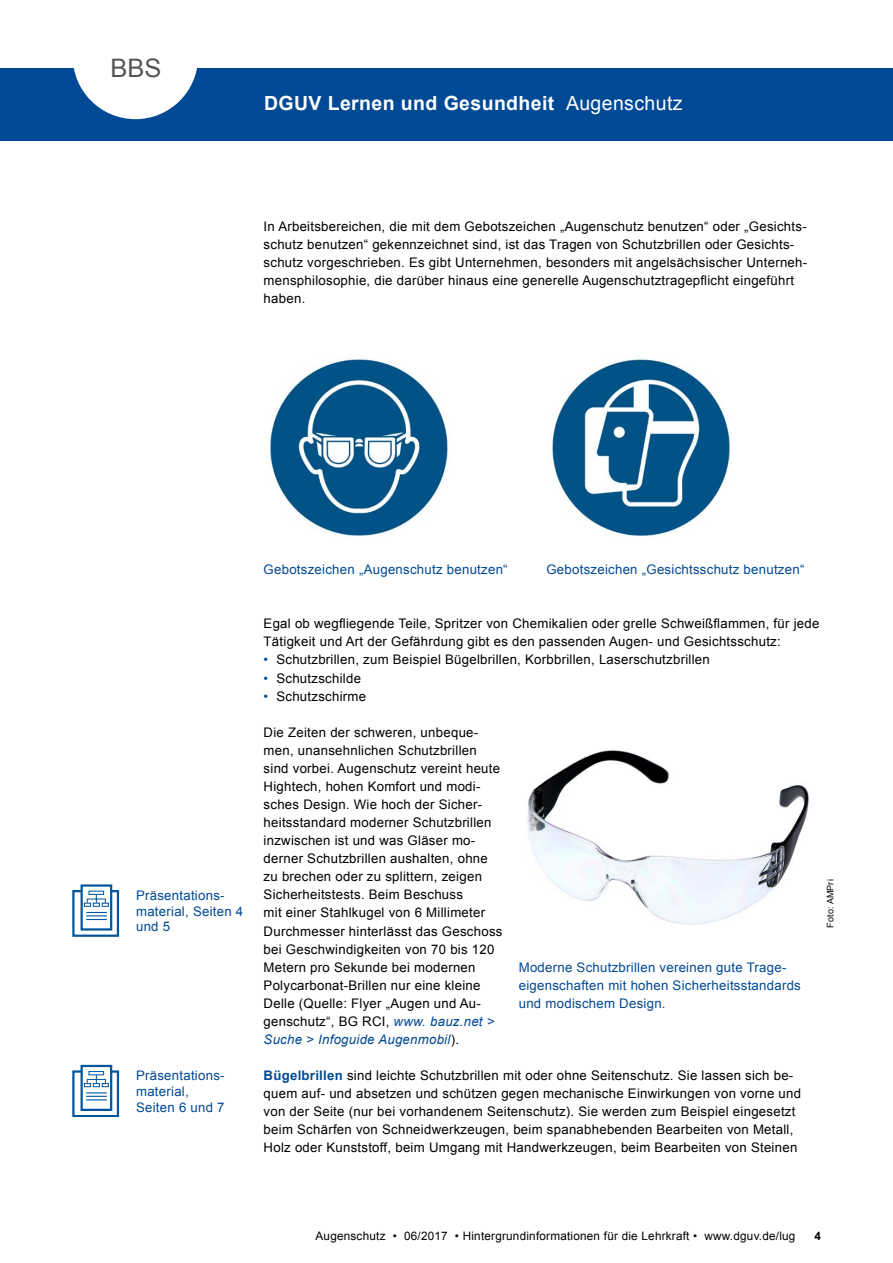
<style>
.page{position:relative;width:893px;height:1263px;background:#fff}
.page>*{position:absolute;margin:0;border:0;box-sizing:border-box;transform-origin:0 0}
.t1{font:25.5px "Arial";color:#555}
.t2{font:700 19.5px "Arial";letter-spacing:.02em;color:#fff}
.t3{font:13.2px/18px "Arial";letter-spacing:.02em;color:#000}
.t4{font:13.2px/15.9px "Arial";letter-spacing:.02em;color:#004994}
.t5{font:11.7px "Arial";letter-spacing:.02em;color:#000}
.t6{font:700 11.7px "Arial";color:#000}
.t7{font:9px "Arial";letter-spacing:.015em;color:#000}
.s1{font-weight:400}
.s2{color:#004994}
.s3{font-style:italic;color:#004994}
.s4{font-weight:700;color:#004994}
</style>
<div class="page">
<div style="left:0;top:68px;width:893px;height:72px;background:#004994"></div>
<svg style="left:73px;top:68px;width:124px;height:51px"></svg>
<img style="left:269px;top:359px;width:179px;height:177px">
<img style="left:552px;top:359px;width:178px;height:177px">
<div style="left:73px;top:891px;width:45px;height:45px;background:linear-gradient(to right,#fff,#fff)"></div>
<div style="left:72px;top:890px;width:47px;height:46px;border:2px solid #00559c"></div>
<div style="left:82px;top:885px;width:29px;height:44px;background:#fff"></div>
<div style="left:81px;top:884px;width:31px;height:46px;border:2px solid #00559c"></div>
<svg style="left:89px;top:891px;width:15px;height:3px"></svg>
<svg style="left:84px;top:894px;width:25px;height:26px"></svg>
<img style="left:527px;top:750px;width:282px;height:175px">
<div style="left:73px;top:1071px;width:45px;height:45px;background:linear-gradient(to right,#fff,#fff)"></div>
<div style="left:72px;top:1070px;width:47px;height:47px;border:2px solid #00559c"></div>
<div style="left:82px;top:1066px;width:29px;height:44px;background:#fff"></div>
<div style="left:81px;top:1065px;width:31px;height:46px;border:2px solid #00559c"></div>
<svg style="left:89px;top:1071px;width:15px;height:4px"></svg>
<svg style="left:84px;top:1075px;width:25px;height:25px"></svg>
<h1 class="t1" style="left:110px;top:51px;width:53px">BBS</h1>
<h2 class="t2" style="left:264px;top:90px;width:420px">DGUV Lernen und Gesundheit <span class="s1">Augenschutz</span></h2>
<p class="t3" style="left:264px;top:217px;width:545px">In Arbeitsbereichen, die mit dem Gebotszeichen „Augenschutz benutzen“ oder „Gesichts&shy;schutz benutzen“ gekennzeichnet sind, ist das Tragen von Schutzbrillen oder Gesichts&shy;schutz vorgeschrieben. Es gibt Unternehmen, besonders mit angelsächsischer Unterneh&shy;mensphilosophie, die darüber hinaus eine generelle Augenschutztragepflicht eingeführt haben.</p>
<p class="t4" style="left:136px;top:887px;width:109px">Präsentations&shy;material, Seiten 4 und 5</p>
<p class="t4" style="left:136px;top:1067px;width:90px">Präsentations&shy;material,<br>Seiten 6 und 7</p>
<p class="t4" style="left:264px;top:562px;width:246px">Gebotszeichen „Augenschutz benutzen“</p>
<p class="t4" style="left:546px;top:562px;width:260px">Gebotszeichen „Gesichtsschutz benutzen“</p>
<p class="t3" style="left:264px;top:615px;width:557px">Egal ob wegfliegende Teile, Spritzer von Chemikalien oder grelle Schweißflammen, für jede<br>Tätigkeit und Art der Gefährdung gibt es den passenden Augen- und Gesichtsschutz:</p>
<p class="t3" style="left:264px;top:651px;width:448px"><span class="s2">•</span> Schutzbrillen, zum Beispiel Bügelbrillen, Korbbrillen, Laserschutzbrillen</p>
<p class="t3" style="left:264px;top:669px;width:99px"><span class="s2">•</span> Schutzschilde</p>
<p class="t3" style="left:264px;top:687px;width:104px"><span class="s2">•</span> Schutzschirme</p>
<p class="t3" style="left:264px;top:723px;width:240px">Die Zeiten der schweren, unbeque&shy;men, unansehnlichen Schutzbrillen sind vorbei. Augenschutz vereint heute Hightech, hohen Komfort und modi&shy;sches Design. Wie hoch der Sicher&shy;heitsstandard moderner Schutzbrillen inzwischen ist und was Gläser mo&shy;derner Schutzbrillen aushalten, ohne zu brechen oder zu splittern, zeigen Sicherheitstests. Beim Beschuss<br>mit einer Stahlkugel von 6 Millimeter Durchmesser hinterlässt das Geschoss bei Geschwindigkeiten von 70 bis 120<br>Metern pro Sekunde bei modernen Polycarbonat-Brillen nur eine kleine Delle (Quelle: Flyer „Augen und Au&shy;genschutz“, BG RCI, <span class="s3">www. bauz.net &gt; Suche &gt; Infoguide Augenmobil</span>).</p>
<p class="t3" style="left:264px;top:1067px;width:539px"><span class="s4">Bügelbrillen</span> sind leichte Schutzbrillen mit oder ohne Seitenschutz. Sie lassen sich be&shy;quem auf- und absetzen und schützen gegen mechanische Einwirkungen von vorne und von der Seite (nur bei vorhandenem Seitenschutz). Sie werden zum Beispiel eingesetzt beim Schärfen von Schneidwerkzeugen, beim spanabhebenden Bearbeiten von Metall, Holz oder Kunststoff, beim Umgang mit Handwerkzeugen, beim Bearbeiten von Steinen</p>
<p class="t4" style="left:519px;top:958px;width:284px;line-height:18px">Moderne Schutzbrillen vereinen gute Trage&shy;eigenschaften mit hohen Sicherheitsstandards und modischem Design.</p>
<p class="t7" style="left:825px;top:928px;width:50px;rotate:-90deg">Foto: AMPri</p>
<p class="t5" style="left:316px;top:1228px;width:481px">Augenschutz • 06/2017 • Hintergrundinformationen für die Lehrkraft • www.dguv.de/lug</p>
<p class="t6" style="left:815px;top:1228px;width:8px">4</p>
</div>
